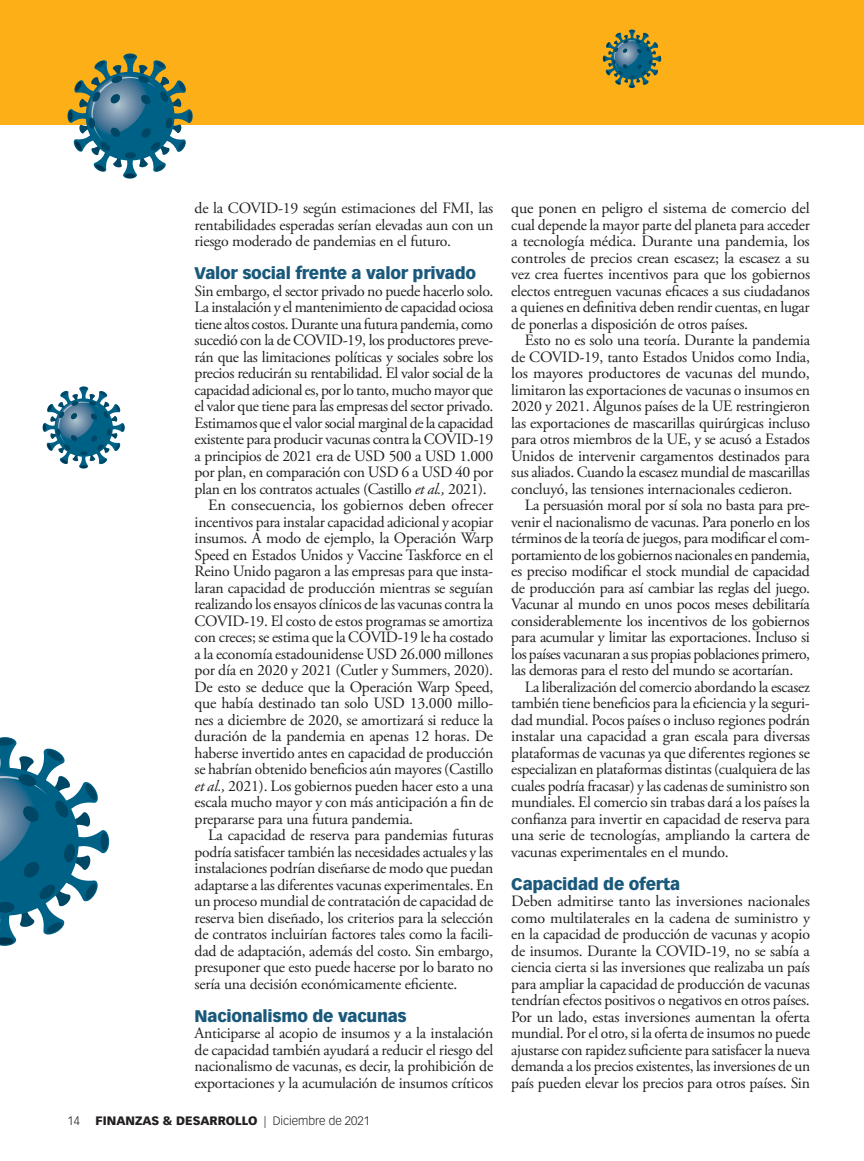
<style>
.page{position:relative;width:864px;height:1161px;background:#fff}
.page>*{position:absolute;margin:0;border:0;box-sizing:border-box;transform-origin:0 0}
.t1{font:900 16.5px "Vectora LT Std";letter-spacing:-.015em;color:#1a597b}
.t2{font:15.75px/16.5px "Adobe Garamond Pro";letter-spacing:-.015em;color:#231f20;text-align:justify}
.t3{font:900 12px "Vectora LT Std";color:#231f20}
.t4{font:300 12px "Vectora LT Std";color:#231f20}
.s1{font-style:italic}
.s2{font-weight:300}
</style>
<div class="page">
<div style="left:0;top:0;width:864px;height:125px;background:#fdaf17"></div>
<svg style="left:0;top:737px;width:109px;height:209px"></svg>
<svg style="left:603px;top:30px;width:58px;height:58px"></svg>
<svg style="left:68px;top:53px;width:125px;height:126px"></svg>
<svg style="left:43px;top:386px;width:82px;height:83px"></svg>
<p class="t2" style="left:195px;top:200px;width:300px">de la COVID‑19 según estimaciones del FMI, las rentabilidades esperadas serían elevadas aun con un riesgo moderado de pandemias en el futuro.</p>
<p class="t1" style="left:195px;top:263px;width:283px">Valor social frente a valor privado</p>
<p class="t2" style="left:195px;top:283px;width:300px">Sin embargo, el sector privado no puede hacerlo solo.</p>
<p class="t2" style="left:195px;top:299px;width:300px">La instalación y el mantenimiento de capacidad ociosa</p>
<p class="t2" style="left:195px;top:316px;width:300px">tiene altos costos. Durante una futura pandemia, como</p>
<p class="t2" style="left:195px;top:332px;width:300px">sucedió con la de COVID‑19, los productores preve‑</p>
<p class="t2" style="left:195px;top:349px;width:300px">rán que las limitaciones políticas y sociales sobre los</p>
<p class="t2" style="left:195px;top:365px;width:300px">precios reducirán su rentabilidad. El valor social de la</p>
<p class="t2" style="left:195px;top:382px;width:300px">capacidad adicional es, por lo tanto, mucho mayor que</p>
<p class="t2" style="left:195px;top:398px;width:300px">el valor que tiene para las empresas del sector privado.</p>
<p class="t2" style="left:195px;top:415px;width:300px">Estimamos que el valor social marginal de la capacidad</p>
<p class="t2" style="left:195px;top:431px;width:300px">existente para producir vacunas contra la COVID‑19</p>
<p class="t2" style="left:195px;top:448px;width:300px">a principios de 2021 era de USD 500 a USD 1.000</p>
<p class="t2" style="left:195px;top:464px;width:300px">por plan, en comparación con USD 6 a USD 40 por</p>
<p class="t2" style="left:195px;top:481px;width:294px">plan en los contratos actuales (Castillo <span class="s1">et al.,</span> 2021).</p>
<p class="t2" style="left:208px;top:497px;width:287px">En consecuencia, los gobiernos deben ofrecer</p>
<p class="t2" style="left:195px;top:514px;width:300px">incentivos para instalar capacidad adicional y acopiar</p>
<p class="t2" style="left:195px;top:530px;width:300px">insumos. A modo de ejemplo, la Operación Warp</p>
<p class="t2" style="left:195px;top:547px;width:300px">Speed en Estados Unidos y Vaccine Taskforce en el</p>
<p class="t2" style="left:195px;top:563px;width:300px">Reino Unido pagaron a las empresas para que insta‑</p>
<p class="t2" style="left:195px;top:580px;width:300px">laran capacidad de producción mientras se seguían</p>
<p class="t2" style="left:195px;top:596px;width:300px">realizando los ensayos clínicos de las vacunas contra la</p>
<p class="t2" style="left:195px;top:613px;width:300px">COVID‑19. El costo de estos programas se amortiza</p>
<p class="t2" style="left:195px;top:629px;width:300px">con creces; se estima que la COVID‑19 le ha costado</p>
<p class="t2" style="left:195px;top:646px;width:300px">a la economía estadounidense USD 26.000 millones</p>
<p class="t2" style="left:195px;top:662px;width:300px">por día en 2020 y 2021 (Cutler y Summers, 2020).</p>
<p class="t2" style="left:195px;top:679px;width:300px">De esto se deduce que la Operación Warp Speed,</p>
<p class="t2" style="left:195px;top:695px;width:300px">que había destinado tan solo USD 13.000 millo‑</p>
<p class="t2" style="left:195px;top:712px;width:300px">nes a diciembre de 2020, se amortizará si reduce la</p>
<p class="t2" style="left:195px;top:728px;width:300px">duración de la pandemia en apenas 12 horas. De</p>
<p class="t2" style="left:195px;top:745px;width:300px">haberse invertido antes en capacidad de producción</p>
<p class="t2" style="left:195px;top:761px;width:300px">se habrían obtenido beneficios aún mayores (Castillo</p>
<p class="t2" style="left:195px;top:778px;width:300px"><span class="s1">et al.,</span> 2021). Los gobiernos pueden hacer esto a una</p>
<p class="t2" style="left:195px;top:794px;width:300px">escala mucho mayor y con más anticipación a fin de</p>
<p class="t2" style="left:195px;top:811px;width:220px">prepararse para una futura pandemia.</p>
<p class="t2" style="left:208px;top:827px;width:287px">La capacidad de reserva para pandemias futuras</p>
<p class="t2" style="left:195px;top:844px;width:300px">podría satisfacer también las necesidades actuales y las</p>
<p class="t2" style="left:195px;top:860px;width:300px">instalaciones podrían diseñarse de modo que puedan</p>
<p class="t2" style="left:195px;top:877px;width:300px">adaptarse a las diferentes vacunas experimentales. En</p>
<p class="t2" style="left:195px;top:893px;width:300px">un proceso mundial de contratación de capacidad de</p>
<p class="t2" style="left:195px;top:910px;width:300px">reserva bien diseñado, los criterios para la selección</p>
<p class="t2" style="left:195px;top:926px;width:300px">de contratos incluirían factores tales como la facili‑</p>
<p class="t2" style="left:195px;top:943px;width:300px">dad de adaptación, además del costo. Sin embargo,</p>
<p class="t2" style="left:195px;top:959px;width:300px">presuponer que esto puede hacerse por lo barato no</p>
<p class="t2" style="left:195px;top:976px;width:264px">sería una decisión económicamente eficiente.</p>
<p class="t1" style="left:195px;top:1005px;width:214px">Nacionalismo de vacunas</p>
<p class="t2" style="left:195px;top:1025px;width:300px">Anticiparse al acopio de insumos y a la instalación de capacidad también ayudará a reducir el riesgo del nacionalismo de vacunas, es decir, la prohibición de exportaciones y la acumulación de insumos críticos</p>
<p class="t4" style="left:68px;top:1114px;width:14px">14</p>
<p class="t3" style="left:96px;top:1113px;width:276px">FINANZAS &amp; DESARROLLO <span class="s2">| Diciembre de 2021</span></p>
<p class="t2" style="left:511px;top:200px;width:300px">que ponen en peligro el sistema de comercio del cual depende la mayor parte del planeta para acceder a tecnología médica. Durante una pandemia, los controles de precios crean escasez; la escasez a su vez crea fuertes incentivos para que los gobiernos electos entreguen vacunas eficaces a sus ciudadanos a quienes en definitiva deben rendir cuentas, en lugar de ponerlas a disposición de otros países.</p>
<p class="t2" style="left:511px;top:332px;width:300px;text-indent:13px">Esto no es solo una teoría. Durante la pandemia de COVID‑19, tanto Estados Unidos como India, los mayores productores de vacunas del mundo, limitaron las exportaciones de vacunas o insumos en 2020 y 2021. Algunos países de la UE restringieron las exportaciones de mascarillas quirúrgicas incluso para otros miembros de la UE, y se acusó a Estados Unidos de intervenir cargamentos destinados para sus aliados. Cuando la escasez mundial de mascarillas concluyó, las tensiones internacionales cedieron.</p>
<p class="t2" style="left:511px;top:497px;width:300px;text-indent:13px">La persuasión moral por sí sola no basta para pre‑ venir el nacionalismo de vacunas. Para ponerlo en los términos de la teoría de juegos, para modificar el com‑ portamiento de los gobiernos nacionales en pandemia, es preciso modificar el stock mundial de capacidad de producción para así cambiar las reglas del juego.<br>Vacunar al mundo en unos pocos meses debilitaría considerablemente los incentivos de los gobiernos para acumular y limitar las exportaciones. Incluso si los países vacunaran a sus propias poblaciones primero, las demoras para el resto del mundo se acortarían.</p>
<p class="t2" style="left:511px;top:679px;width:300px;text-indent:14px">La liberalización del comercio abordando la escasez también tiene beneficios para la eficiencia y la seguri‑ dad mundial. Pocos países o incluso regiones podrán instalar una capacidad a gran escala para diversas plataformas de vacunas ya que diferentes regiones se especializan en plataformas distintas (cualquiera de las cuales podría fracasar) y las cadenas de suministro son mundiales. El comercio sin trabas dará a los países la confianza para invertir en capacidad de reserva para una serie de tecnologías, ampliando la cartera de vacunas experimentales en el mundo.</p>
<p class="t1" style="left:511px;top:873px;width:170px">Capacidad de oferta</p>
<p class="t2" style="left:511px;top:893px;width:300px">Deben admitirse tanto las inversiones nacionales como multilaterales en la cadena de suministro y en la capacidad de producción de vacunas y acopio de insumos. Durante la COVID‑19, no se sabía a ciencia cierta si las inversiones que realizaba un país para ampliar la capacidad de producción de vacunas tendrían efectos positivos o negativos en otros países.<br>Por un lado, estas inversiones aumentan la oferta mundial. Por el otro, si la oferta de insumos no puede ajustarse con rapidez suficiente para satisfacer la nueva demanda a los precios existentes, las inversiones de un país pueden elevar los precios para otros países. Sin</p>
</div>
